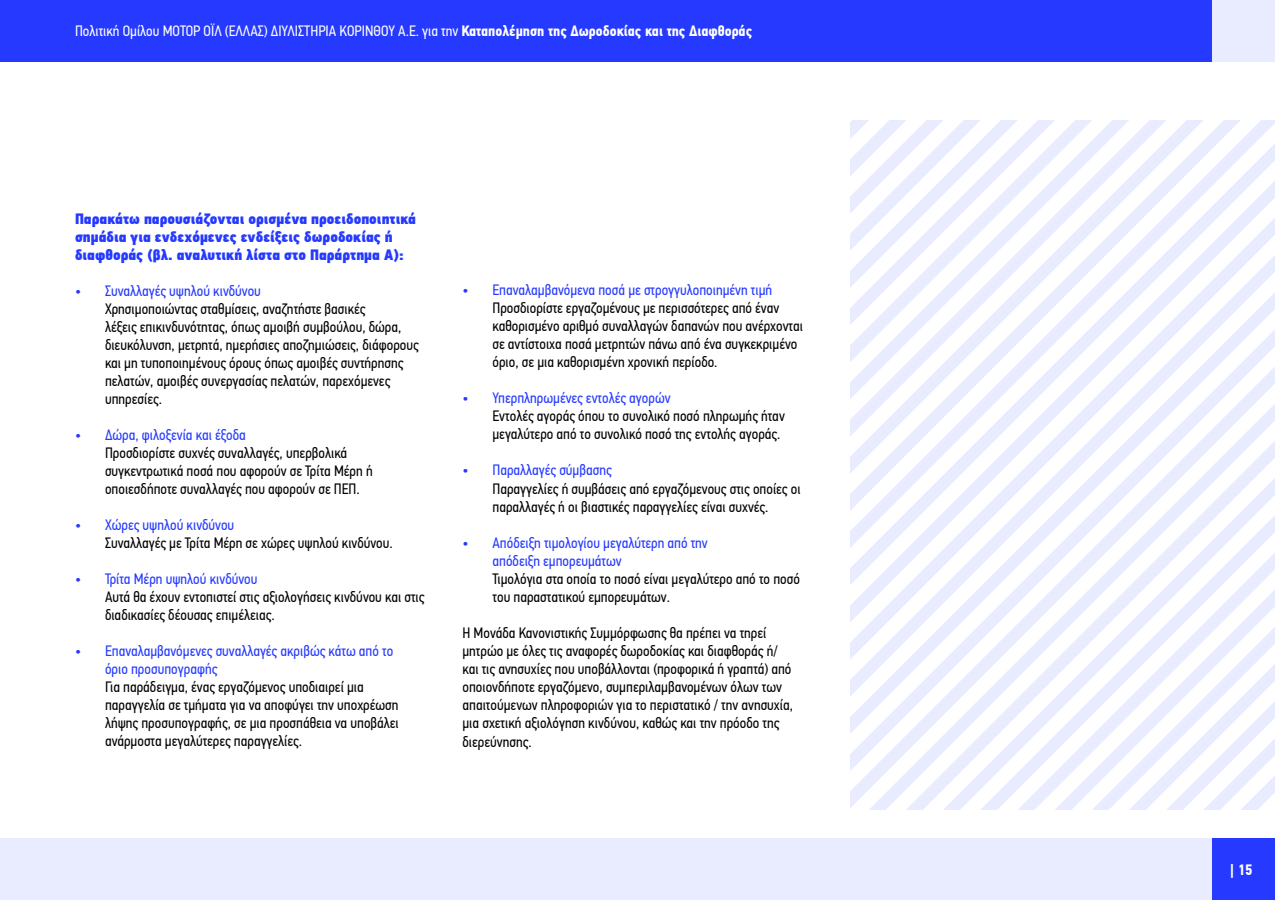
<style>
.page{position:relative;width:1275px;height:900px;background:#fff}
.page>*{position:absolute;margin:0;border:0;box-sizing:border-box;transform-origin:0 0}
.t1{font:15px/18px "PF Din Text Cond Pro";color:#000}
.t2{font:15px/18px "PF Din Text Cond Pro";color:#2539ff}
.t3{font:15px/18px "PF Din Text Cond Pro X Black";color:#2539ff}
.t4{font:15px "PF Din Text Cond Pro";color:#fff}
.t5{font:700 15px "PF Din Text Cond Pro";color:#fff}
.s1{font-weight:700}
</style>
<div class="page">
<div style="left:63px;top:0;width:1212px;height:61px;background:#e9ebff"></div>
<div style="left:0;top:839px;width:1212px;height:61px;background:#e9ebff"></div>
<div style="left:0;top:0;width:1212px;height:61px;background:#2539ff"></div>
<div style="left:1212px;top:839px;width:63px;height:61px;background:#2539ff"></div>
<svg style="left:850px;top:771px;width:167px;height:39px"></svg>
<svg style="left:850px;top:120px;width:425px;height:209px"></svg>
<svg style="left:850px;top:329px;width:425px;height:442px"></svg>
<svg style="left:1017px;top:552px;width:258px;height:258px"></svg>
<svg style="left:1092px;top:627px;width:183px;height:183px"></svg>
<p class="t4" style="left:75px;top:22px;width:679px">Πολιτική Ομίλου ΜΟΤΟΡ ΟΪΛ (ΕΛΛΑΣ) ΔΙΥΛΙΣΤΗΡΙΑ ΚΟΡΙΝΘΟΥ Α.Ε. για την <span class="s1">Καταπολέμηση της Δωροδοκίας και της Διαφθοράς</span></p>
<p class="t3" style="left:75px;top:211px;width:343px">Παρακάτω παρουσιάζονται ορισμένα προειδοποιητικά σημάδια για ενδεχόμενες ενδείξεις δωροδοκίας ή διαφθοράς (βλ. αναλυτική λίστα στο Παράρτημα Α):</p>
<p class="t2" style="left:75px;top:282px;width:187px">• Συναλλαγές υψηλού κινδύνου</p>
<p class="t1" style="left:105px;top:300px;width:315px">Χρησιμοποιώντας σταθμίσεις, αναζητήστε βασικές<br>λέξεις επικινδυνότητας, όπως αμοιβή συμβούλου, δώρα, διευκόλυνση, μετρητά, ημερήσιες αποζημιώσεις, διάφορους και μη τυποποιημένους όρους όπως αμοιβές συντήρησης πελατών, αμοιβές συνεργασίας πελατών, παρεχόμενες υπηρεσίες.</p>
<p class="t2" style="left:75px;top:426px;width:172px">• Δώρα, φιλοξενία και έξοδα</p>
<p class="t1" style="left:105px;top:444px;width:269px">Προσδιορίστε συχνές συναλλαγές, υπερβολικά συγκεντρωτικά ποσά που αφορούν σε Τρίτα Μέρη ή οποιεσδήποτε συναλλαγές που αφορούν σε ΠΕΠ.</p>
<p class="t2" style="left:75px;top:516px;width:161px">• Χώρες υψηλού κινδύνου</p>
<p class="t1" style="left:105px;top:534px;width:289px">Συναλλαγές με Τρίτα Μέρη σε χώρες υψηλού κινδύνου.</p>
<p class="t2" style="left:75px;top:570px;width:184px">• Τρίτα Μέρη υψηλού κινδύνου</p>
<p class="t1" style="left:105px;top:588px;width:321px">Αυτά θα έχουν εντοπιστεί στις αξιολογήσεις κινδύνου και στις διαδικασίες δέουσας επιμέλειας.</p>
<p class="t2" style="left:105px;top:642px;width:290px;text-indent:-30px">• Επαναλαμβανόμενες συναλλαγές ακριβώς κάτω από το όριο προσυπογραφής</p>
<p class="t1" style="left:105px;top:678px;width:295px">Για παράδειγμα, ένας εργαζόμενος υποδιαιρεί μια παραγγελία σε τμήματα για να αποφύγει την υποχρέωση λήψης προσυπογραφής, σε μια προσπάθεια να υποβάλει ανάρμοστα μεγαλύτερες παραγγελίες.</p>
<p class="t2" style="left:462px;top:281px;width:311px">• Επαναλαμβανόμενα ποσά με στρογγυλοποιημένη τιμή</p>
<p class="t1" style="left:492px;top:299px;width:312px">Προσδιορίστε εργαζομένους με περισσότερες από έναν καθορισμένο αριθμό συναλλαγών δαπανών που ανέρχονται σε αντίστοιχα ποσά μετρητών πάνω από ένα συγκεκριμένο όριο, σε μια καθορισμένη χρονική περίοδο.</p>
<p class="t2" style="left:462px;top:389px;width:210px">• Υπερπληρωμένες εντολές αγορών</p>
<p class="t1" style="left:492px;top:407px;width:294px">Εντολές αγοράς όπου το συνολικό ποσό πληρωμής ήταν μεγαλύτερο από το συνολικό ποσό της εντολής αγοράς.</p>
<p class="t2" style="left:462px;top:461px;width:151px">• Παραλλαγές σύμβασης</p>
<p class="t1" style="left:492px;top:479px;width:310px">Παραγγελίες ή συμβάσεις από εργαζόμενους στις οποίες οι παραλλαγές ή οι βιαστικές παραγγελίες είναι συχνές.</p>
<p class="t2" style="left:492px;top:534px;width:217px;text-indent:-30px">• Απόδειξη τιμολογίου μεγαλύτερη από την απόδειξη εμπορευμάτων</p>
<p class="t1" style="left:492px;top:570px;width:309px">Τιμολόγια στα οποία το ποσό είναι μεγαλύτερο από το ποσό του παραστατικού εμπορευμάτων.</p>
<p class="t1" style="left:462px;top:624px;width:332px">Η Μονάδα Κανονιστικής Συμμόρφωσης θα πρέπει να τηρεί μητρώο με όλες τις αναφορές δωροδοκίας και διαφθοράς ή/ και τις ανησυχίες που υποβάλλονται (προφορικά ή γραπτά) από οποιονδήποτε εργαζόμενο, συμπεριλαμβανομένων όλων των απαιτούμενων πληροφοριών για το περιστατικό / την ανησυχία, μια σχετική αξιολόγηση κινδύνου, καθώς και την πρόοδο της διερεύνησης.</p>
<p class="t5" style="left:1230px;top:861px;width:24px">| 15</p>
</div>
